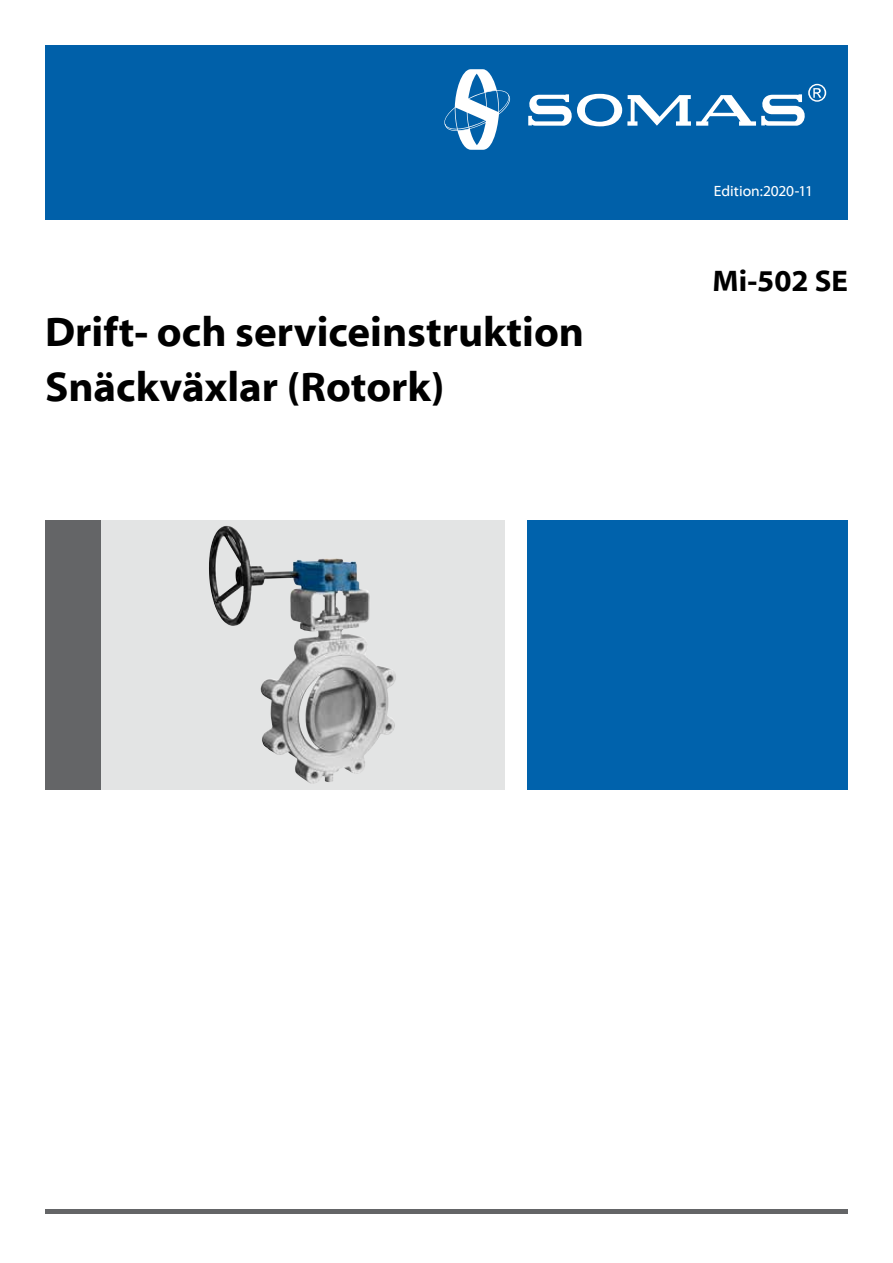
<style>
.page{position:relative;width:893px;height:1263px;background:#fff}
.page>*{position:absolute;margin:0;border:0;box-sizing:border-box;transform-origin:0 0}
.t1{font:42px/54.6px "Myriad Bd Web";color:#000}
.t2{font:30px "Myriad Bd Web";color:#000}
.t3{font:15px "Myriad Web";letter-spacing:-.005em;color:#fff}
</style>
<div class="page">
<hr style="left:18px;top:1209px;width:854px;height:4px;background:#646567">
<div style="left:18px;top:520px;width:83px;height:269px;background:#646567"></div>
<div style="left:527px;top:520px;width:366px;height:269px;background:#0062ac"></div>
<svg style="left:101px;top:520px;width:404px;height:269px;background:#d6d8d8"></svg>
<div style="left:0;top:0;width:893px;height:219px;background:#0060a9"></div>
<svg style="left:528px;top:84px;width:298px;height:42px"></svg>
<svg style="left:444px;top:69px;width:66px;height:81px"></svg>
<div style="left:0;top:0;width:893px;height:1263px;border:45px solid #fff"></div>
<img style="left:209px;top:526px;width:109px;height:174px">
<p class="t1" style="left:45px;top:305px;width:541px">Drift- och serviceinstruktion<br>Snäckväxlar (Rotork)</p>
<p class="t3" style="left:714px;top:183px;width:100px">Edition:2020-11</p>
<p class="t2" style="left:713px;top:265px;width:137px">Mi-502 SE</p>
</div>
